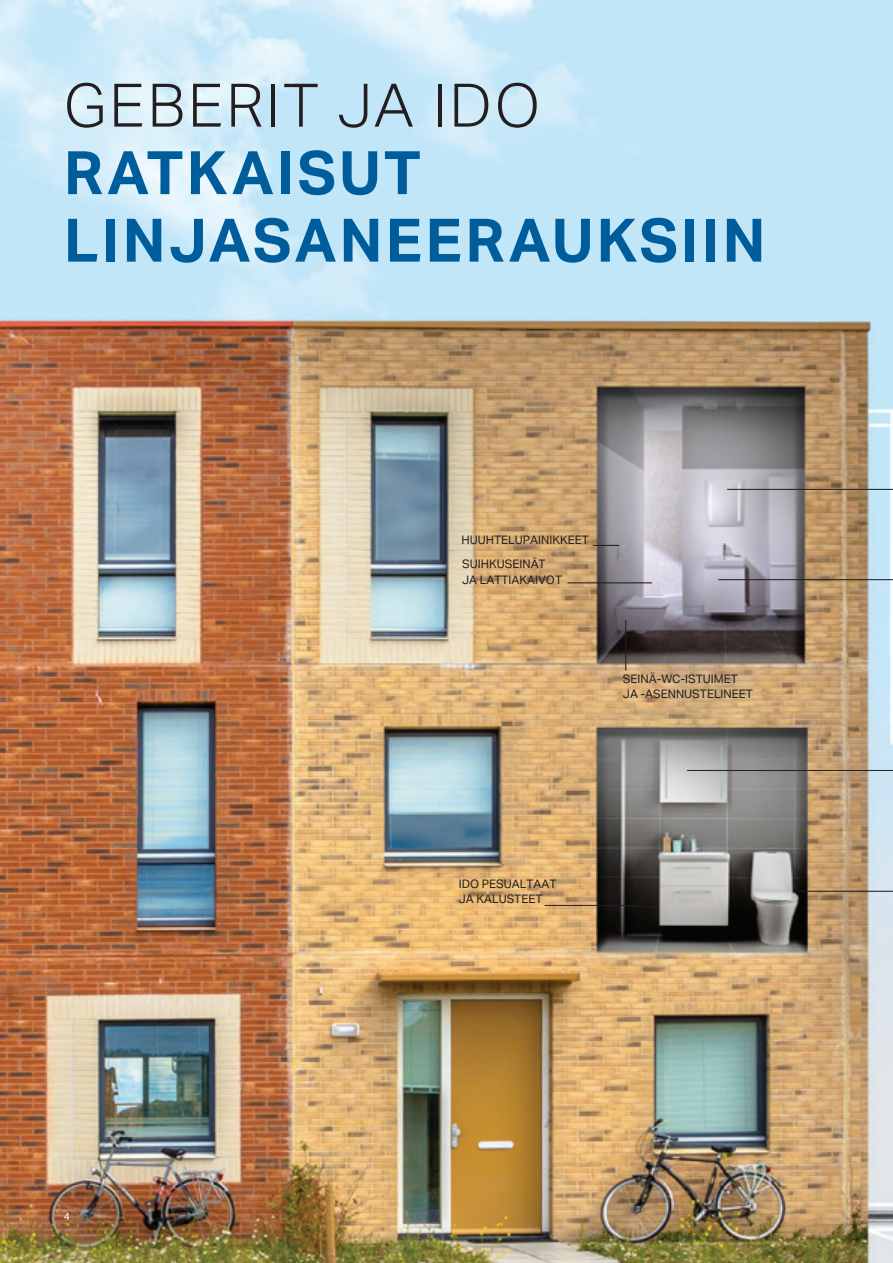
<style>
.page{position:relative;width:893px;height:1263px;background:#fff}
.page>*{position:absolute;margin:0;border:0;box-sizing:border-box;transform-origin:0 0}
.t1{font:700 60px/67.5px "Aktiv Grotesk Geberit";letter-spacing:.05em;color:#005d9c}
.t2{font:300 60px "Aktiv Grotesk Geberit";letter-spacing:.05em;color:#231f20}
.t3{font:11.85px/15.3px "Aktiv Grotesk Geberit";color:#231f20}
.t4{font:10.5px "Aktiv Grotesk Geberit";color:#fff}
</style>
<div class="page">
<img style="left:0;top:0;width:893px;height:1263px">
<svg style="left:593px;top:545px;width:26px;height:1px"></svg>
<hr style="left:625px;top:620px;width:1px;height:50px;background:#231f20">
<hr style="left:567px;top:582px;width:85px;height:1px;background:#231f20">
<hr style="left:718px;top:579px;width:175px;height:1px;background:#231f20">
<hr style="left:727px;top:489px;width:166px;height:1px;background:#231f20">
<hr style="left:687px;top:770px;width:206px;height:1px;background:#231f20">
<hr style="left:798px;top:891px;width:95px;height:1px;background:#231f20">
<hr style="left:545px;top:905px;width:95px;height:1px;background:#231f20">
<h1 class="t2" style="left:64px;top:71px;width:478px">GEBERIT JA IDO</h1>
<h1 class="t1" style="left:64px;top:138px;width:703px">RATKAISUT<br>LINJASANEERAUKSIIN</h1>
<p class="t4" style="left:64px;top:1210px;width:8px">4</p>
<p class="t3" style="left:461px;top:528px;width:129px;line-height:24.3px">HUUHTELUPAINIKKEET<br>SUIHKUSEINÄT</p>
<p class="t3" style="left:462px;top:572px;width:101px">JA LATTIAKAIVOT</p>
<p class="t3" style="left:623px;top:671px;width:131px">SEINÄ-WC-ISTUIMET<br>JA -ASENNUSTELINEET</p>
<p class="t3" style="left:459px;top:876px;width:99px">IDO PESUALTAAT<br>JA KALUSTEET</p>
</div>
